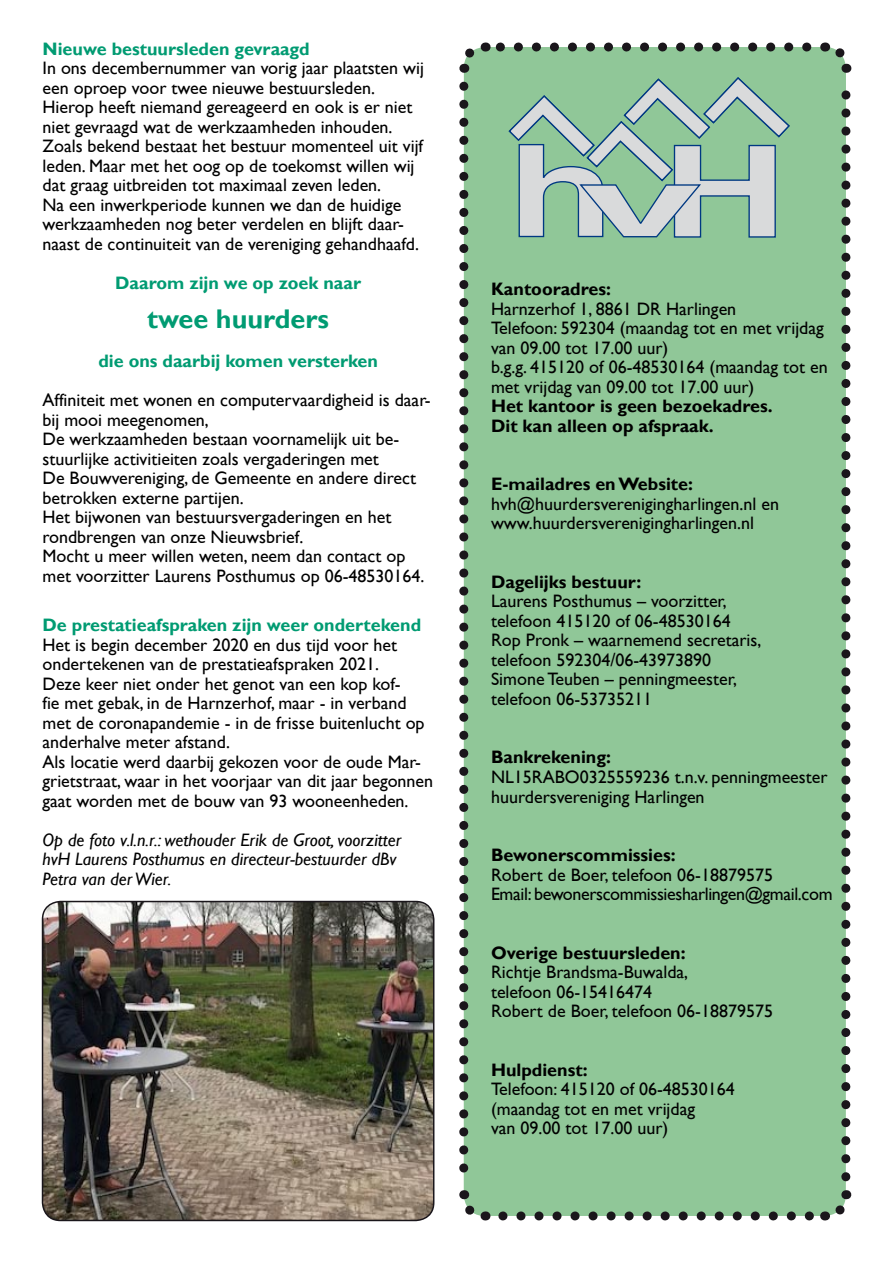
<style>
.page{position:relative;width:893px;height:1263px;background:#fff}
.page>*{position:absolute;margin:0;border:0;box-sizing:border-box;transform-origin:0 0}
.t1{font:700 27px "Gill Sans";color:#009b72}
.t2{font:18px/19.5px "Gill Sans";color:#000}
.t3{font:700 18px/19.5px "Gill Sans";color:#000}
.t4{font:700 18px "Gill Sans";color:#009b72}
.t5{font:italic 18px/19.5px "Gill Sans";color:#000}
.t6{font:18px/19.5px "Gill Sans";letter-spacing:-.02em;color:#000}
</style>
<div class="page">
<div style="left:464px;top:47px;width:382px;height:1169px;background:#90c798;border-radius:21px"></div>
<svg style="left:503px;top:1211px;width:311px;height:9px"></svg>
<svg style="left:495px;top:43px;width:312px;height:9px"></svg>
<svg style="left:459px;top:86px;width:29px;height:1135px"></svg>
<svg style="left:825px;top:1190px;width:27px;height:31px"></svg>
<svg style="left:821px;top:42px;width:31px;height:1135px"></svg>
<svg style="left:459px;top:42px;width:27px;height:31px"></svg>
<img style="left:43px;top:901px;width:391px;height:319px;border-radius:18px">
<div style="left:42px;top:901px;width:392px;height:320px;border:2px solid #1a161b;border-radius:18px"></div>
<svg style="left:508px;top:77px;width:282px;height:161px"></svg>
<p class="t4" style="left:43px;top:38px;width:269px">Nieuwe bestuursleden gevraagd</p>
<p class="t2" style="left:43px;top:59px;width:383px">In ons decembernummer van vorig jaar plaatsten wij een oproep voor twee nieuwe bestuursleden.<br>Hierop heeft niemand gereageerd en ook is er niet niet gevraagd wat de werkzaamheden inhouden.<br>Zoals bekend bestaat het bestuur momenteel uit vijf leden. Maar met het oog op de toekomst willen wij dat graag uitbreiden tot maximaal zeven leden.<br>Na een inwerkperiode kunnen we dan de huidige werkzaamheden nog beter verdelen en blijft daar&shy;naast de continuiteit van de vereniging gehandhaafd.</p>
<p class="t4" style="left:115px;top:272px;width:247px">Daarom zijn we op zoek naar</p>
<h1 class="t1" style="left:147px;top:303px;width:183px">twee huurders</h1>
<p class="t4" style="left:98px;top:350px;width:281px">die ons daarbij komen versterken</p>
<p class="t2" style="left:43px;top:390px;width:390px">Affiniteit met wonen en computervaardigheid is daar&shy;bij mooi meegenomen,<br>De werkzaamheden bestaan voornamelijk uit be&shy;stuurlijke activitieiten zoals vergaderingen met<br>De Bouwvereniging, de Gemeente en andere direct betrokken externe partijen.<br>Het bijwonen van bestuursvergaderingen en het rondbrengen van onze Nieuwsbrief.<br>Mocht u meer willen weten, neem dan contact op met voorzitter Laurens Posthumus op 06-48530164.</p>
<p class="t4" style="left:43px;top:614px;width:380px">De prestatieafspraken zijn weer ondertekend</p>
<p class="t2" style="left:43px;top:635px;width:392px">Het is begin december 2020 en dus tijd voor het ondertekenen van de prestatieafspraken 2021.<br>Deze keer niet onder het genot van een kop kof-<br>fie met gebak, in de Harnzerhof, maar - in verband met de coronapandemie - in de frisse buitenlucht op anderhalve meter afstand.<br>Als locatie werd daarbij gekozen voor de oude Mar&shy;grietstraat, waar in het voorjaar van dit jaar begonnen gaat worden met de bouw van 93 wooneenheden.</p>
<p class="t5" style="left:43px;top:830px;width:360px">Op de foto v.l.n.r.: wethouder Erik de Groot, voorzitter hvH Laurens Posthumus en directeur-bestuurder dBv<br>Petra van der Wier.</p>
<p class="t3" style="left:491px;top:279px;width:122px">Kantooradres:</p>
<p class="t2" style="left:491px;top:299px;width:338px">Harnzerhof 1, 8861 DR Harlingen<br>Telefoon: 592304 (maandag tot en met vrijdag van 09.00 tot 17.00 uur)<br>b.g.g. 415120 of 06-48530164 (maandag tot en met vrijdag van 09.00 tot 17.00 uur)</p>
<p class="t3" style="left:491px;top:396px;width:283px">Het kantoor is geen bezoekadres.<br>Dit kan alleen op afspraak.</p>
<p class="t3" style="left:491px;top:474px;width:204px">E-mailadres en Website:</p>
<p class="t2" style="left:491px;top:494px;width:290px">hvh@huurdersverenigingharlingen.nl en www.huurdersverenigingharlingen.nl</p>
<p class="t3" style="left:491px;top:572px;width:152px">Dagelijks bestuur:</p>
<p class="t2" style="left:491px;top:591px;width:272px">Laurens Posthumus – voorzitter, telefoon 415120 of 06-48530164<br>Rop Pronk – waarnemend secretaris, telefoon 592304/06-43973890<br>Simone Teuben – penningmeester, telefoon 06-53735211</p>
<p class="t3" style="left:491px;top:747px;width:122px">Bankrekening:</p>
<p class="t2" style="left:491px;top:767px;width:338px">NL15RABO0325559236 t.n.v. penningmeester huurdersvereniging Harlingen</p>
<p class="t3" style="left:491px;top:845px;width:186px">Bewonerscommissies:</p>
<p class="t6" style="left:491px;top:864px;width:343px">Robert de Boer, telefoon 06-18879575<br>Email: bewonerscommissiesharlingen@gmail.com</p>
<p class="t3" style="left:491px;top:942px;width:196px">Overige bestuursleden:</p>
<p class="t2" style="left:491px;top:962px;width:284px">Richtje Brandsma-Buwalda,<br>telefoon 06-15416474<br>Robert de Boer, telefoon 06-18879575</p>
<p class="t3" style="left:491px;top:1059px;width:98px">Hulpdienst:</p>
<p class="t2" style="left:491px;top:1079px;width:245px">Telefoon: 415120 of 06-48530164 (maandag tot en met vrijdag<br>van 09.00 tot 17.00 uur)</p>
</div>
